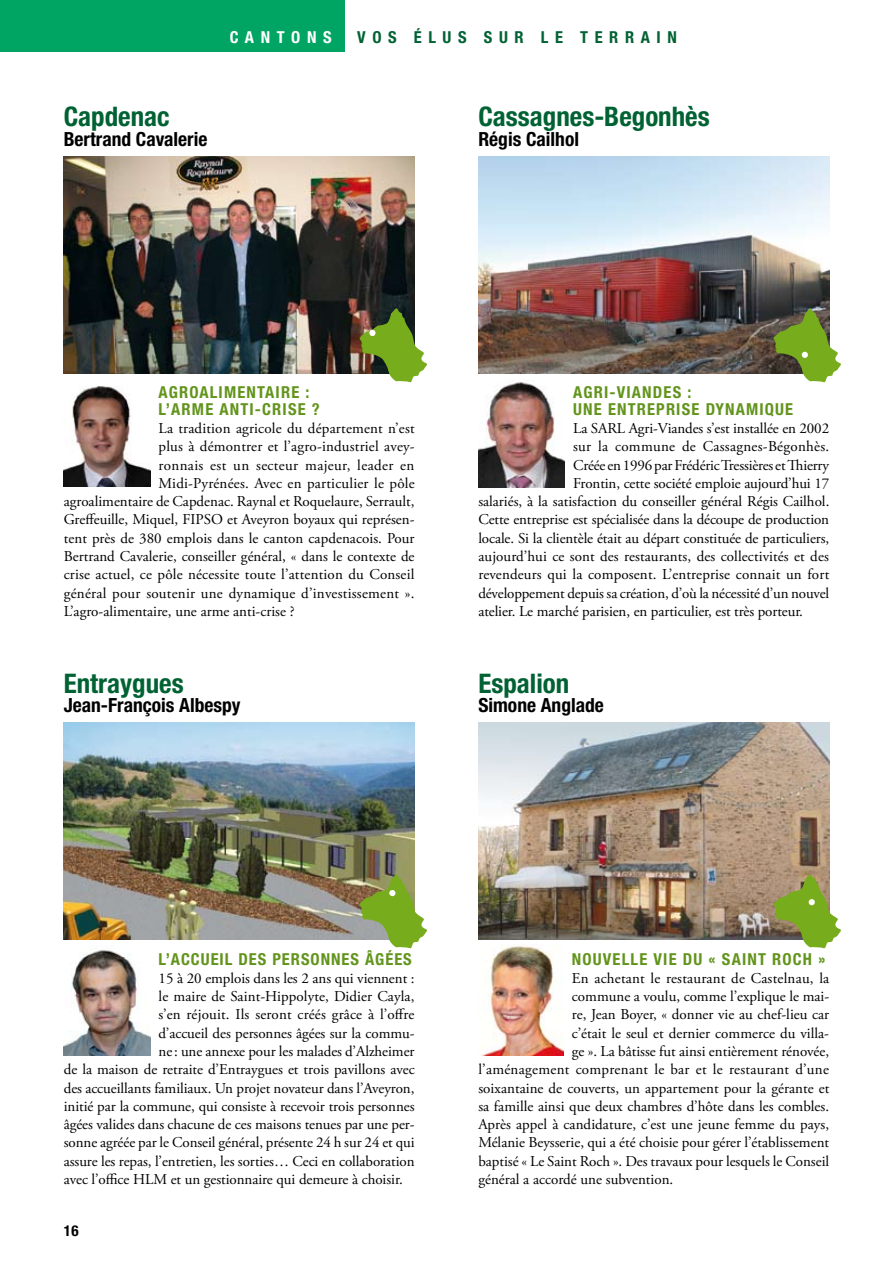
<style>
.page{position:relative;width:893px;height:1263px;background:#fff}
.page>*{position:absolute;margin:0;border:0;box-sizing:border-box;transform-origin:0 0}
.t1{font:700 condensed 27px "Helvetica Neue";color:#006233}
.t2{font:700 condensed 19.5px "Helvetica Neue";color:#000}
.t3{font:700 condensed 16.5px "Helvetica Neue";letter-spacing:.065em;color:#62941c}
.t4{font:700 condensed 16.5px "Helvetica Neue";letter-spacing:.4em;color:#006233}
.t5{font:700 condensed 16.5px "Helvetica Neue";letter-spacing:.4em;color:#fff}
.t6{font:15px "Adobe Garamond Pro";color:#000}
.t7{font:15px "Adobe Garamond Pro";letter-spacing:.02em;color:#000}
.t8{font:15px "Adobe Garamond Pro";letter-spacing:.025em;color:#000}
.t9{font:700 condensed 15px "Helvetica Neue";color:#000}
</style>
<div class="page">
<div style="left:0;top:0;width:344px;height:51px;background:#00a563"></div>
<img style="left:64px;top:386px;width:86px;height:101px">
<img style="left:478px;top:382px;width:87px;height:105px">
<img style="left:477px;top:946px;width:86px;height:110px">
<img style="left:64px;top:950px;width:86px;height:106px">
<img style="left:64px;top:156px;width:351px;height:217px">
<img style="left:64px;top:723px;width:351px;height:217px">
<img style="left:478px;top:156px;width:351px;height:217px">
<img style="left:478px;top:723px;width:351px;height:217px">
<svg style="left:773px;top:308px;width:68px;height:75px"></svg>
<svg style="left:359px;top:308px;width:68px;height:75px"></svg>
<svg style="left:359px;top:874px;width:68px;height:75px"></svg>
<svg style="left:773px;top:874px;width:68px;height:75px"></svg>
<p class="t5" style="left:230px;top:27px;width:103px">CANTONS</p>
<h1 class="t1" style="left:64px;top:100px;width:107px">CAPDENAC</h1>
<h2 class="t2" style="left:64px;top:127px;width:145px">BERTRAND CAVALERIE</h2>
<p class="t4" style="left:357px;top:27px;width:321px">VOS ÉLUS SUR LE TERRAIN</p>
<h1 class="t1" style="left:478px;top:100px;width:233px">CASSAGNES-BEGONHÈS</h1>
<h2 class="t2" style="left:478px;top:127px;width:102px">RÉGIS CAILHOL</h2>
<p class="t3" style="left:159px;top:382px;width:51px">AGROALIMENTAIRE</p>
<p class="t3" style="left:306px;top:382px;width:5px">:</p>
<p class="t3" style="left:159px;top:399px;width:25px">L’ARME</p>
<p class="t3" style="left:220px;top:399px;width:10px">ANTI</p>
<p class="t3" style="left:255px;top:399px;width:16px">-CRISE</p>
<p class="t3" style="left:312px;top:399px;width:9px">?</p>
<p class="t6" style="left:159px;top:419px;width:258px">La tradition agricole du département n’est</p>
<p class="t6" style="left:159px;top:437px;width:258px">plus à démontrer et l’agro-industriel avey-</p>
<p class="t8" style="left:159px;top:456px;width:257px">ronnais est un secteur majeur, leader en</p>
<p class="t6" style="left:159px;top:474px;width:258px">Midi-Pyrénées. Avec en particulier le pôle</p>
<p class="t6" style="left:64px;top:492px;width:352px">agroalimentaire de Capdenac. Raynal et Roquelaure, Serrault,</p>
<p class="t6" style="left:64px;top:511px;width:352px">Greffeuille, Miquel, FIPSO et Aveyron boyaux qui représen-</p>
<p class="t6" style="left:64px;top:529px;width:352px">tent près de 380 emplois dans le canton capdenacois. Pour</p>
<p class="t6" style="left:64px;top:547px;width:352px">Bertrand Cavalerie, conseiller général, « dans le contexte de</p>
<p class="t6" style="left:64px;top:565px;width:352px">crise actuel, ce pôle nécessite toute l’attention du Conseil</p>
<p class="t6" style="left:64px;top:584px;width:352px">général pour soutenir une dynamique d’investissement ».</p>
<p class="t6" style="left:64px;top:602px;width:232px">L’agro-alimentaire, une arme anti-crise ?</p>
<h1 class="t1" style="left:64px;top:667px;width:121px">ENTRAYGUES</h1>
<h2 class="t2" style="left:64px;top:694px;width:178px">JEAN-FRANÇOIS ALBESPY</h2>
<p class="t3" style="left:573px;top:382px;width:63px">AGRI -VIANDES</p>
<p class="t3" style="left:687px;top:382px;width:5px">:</p>
<p class="t3" style="left:573px;top:399px;width:11px">UNE</p>
<p class="t3" style="left:608px;top:399px;width:11px">ENTREPRISE</p>
<p class="t3" style="left:706px;top:399px;width:11px">DYNAMIQUE</p>
<p class="t6" style="left:573px;top:419px;width:258px">La SARL Agri-Viandes s’est installée en 2002</p>
<p class="t7" style="left:573px;top:437px;width:258px">sur la commune de Cassagnes-Bégonhès.</p>
<p class="t6" style="left:573px;top:456px;width:258px">Créée en 1996 par Frédéric Tressières et Thierry</p>
<p class="t6" style="left:573px;top:474px;width:258px">Frontin, cette société emploie aujourd’hui 17</p>
<p class="t6" style="left:478px;top:492px;width:353px">salariés, à la satisfaction du conseiller général Régis Cailhol.</p>
<p class="t6" style="left:478px;top:511px;width:352px">Cette entreprise est spécialisée dans la découpe de production</p>
<p class="t6" style="left:478px;top:529px;width:352px">locale. Si la clientèle était au départ constituée de particuliers,</p>
<p class="t6" style="left:478px;top:547px;width:352px">aujourd’hui ce sont des restaurants, des collectivités et des</p>
<p class="t6" style="left:478px;top:565px;width:352px">revendeurs qui la composent. L’entreprise connait un fort</p>
<p class="t6" style="left:478px;top:584px;width:352px">développement depuis sa création, d’où la nécessité d’un nouvel</p>
<p class="t6" style="left:478px;top:602px;width:326px">atelier. Le marché parisien, en particulier, est très porteur.</p>
<h1 class="t1" style="left:478px;top:667px;width:92px">ESPALION</h1>
<h2 class="t2" style="left:478px;top:694px;width:127px">SIMONE ANGLADE</h2>
<p class="t3" style="left:159px;top:949px;width:173px">L’ACCUEIL DES PERSONNES</p>
<p class="t3" style="left:365px;top:949px;width:30px">ÂGÉES</p>
<p class="t6" style="left:159px;top:969px;width:257px">15 à 20 emplois dans les 2 ans qui viennent :</p>
<p class="t6" style="left:159px;top:987px;width:257px">le maire de Saint-Hippolyte, Didier Cayla,</p>
<p class="t6" style="left:159px;top:1006px;width:257px">s’en réjouit. Ils seront créés grâce à l’offre</p>
<p class="t6" style="left:159px;top:1024px;width:257px">d’accueil des personnes âgées sur la commu-</p>
<p class="t6" style="left:159px;top:1042px;width:257px">ne: une annexe pour les malades d’Alzheimer</p>
<p class="t6" style="left:64px;top:1060px;width:353px">de la maison de retraite d’Entraygues et trois pavillons avec</p>
<p class="t6" style="left:64px;top:1079px;width:352px">des accueillants familiaux. Un projet novateur dans l’Aveyron,</p>
<p class="t6" style="left:64px;top:1097px;width:352px">initié par la commune, qui consiste à recevoir trois personnes</p>
<p class="t6" style="left:64px;top:1115px;width:352px">âgées valides dans chacune de ces maisons tenues par une per-</p>
<p class="t6" style="left:64px;top:1134px;width:352px">sonne agréée par le Conseil général, présente 24 h sur 24 et qui</p>
<p class="t6" style="left:64px;top:1152px;width:352px">assure les repas, l’entretien, les sorties… Ceci en collaboration</p>
<p class="t6" style="left:64px;top:1170px;width:340px">avec l’office HLM et un gestionnaire qui demeure à choisir.</p>
<p class="t9" style="left:64px;top:1222px;width:16px">16</p>
<p class="t3" style="left:572px;top:949px;width:31px">NOUVELLE</p>
<p class="t3" style="left:653px;top:949px;width:9px">VIE</p>
<p class="t3" style="left:683px;top:949px;width:59px">DU « SAINT</p>
<p class="t3" style="left:772px;top:949px;width:55px">ROCH »</p>
<p class="t6" style="left:572px;top:969px;width:259px">En achetant le restaurant de Castelnau, la</p>
<p class="t6" style="left:572px;top:987px;width:259px">commune a voulu, comme l’explique le mai-</p>
<p class="t6" style="left:572px;top:1006px;width:259px">re, Jean Boyer, « donner vie au chef-lieu car</p>
<p class="t6" style="left:572px;top:1024px;width:259px">c’était le seul et dernier commerce du villa-</p>
<p class="t6" style="left:572px;top:1042px;width:259px">ge ». La bâtisse fut ainsi entièrement rénovée,</p>
<p class="t7" style="left:478px;top:1060px;width:352px">l’aménagement comprenant le bar et le restaurant d’une</p>
<p class="t6" style="left:478px;top:1079px;width:353px">soixantaine de couverts, un appartement pour la gérante et</p>
<p class="t6" style="left:478px;top:1097px;width:352px">sa famille ainsi que deux chambres d’hôte dans les combles.</p>
<p class="t6" style="left:478px;top:1115px;width:352px">Après appel à candidature, c’est une jeune femme du pays,</p>
<p class="t6" style="left:478px;top:1134px;width:352px">Mélanie Beysserie, qui a été choisie pour gérer l’établissement</p>
<p class="t6" style="left:478px;top:1152px;width:352px">baptisé « Le Saint Roch ». Des travaux pour lesquels le Conseil</p>
<p class="t6" style="left:478px;top:1170px;width:196px">général a accordé une subvention.</p>
</div>
